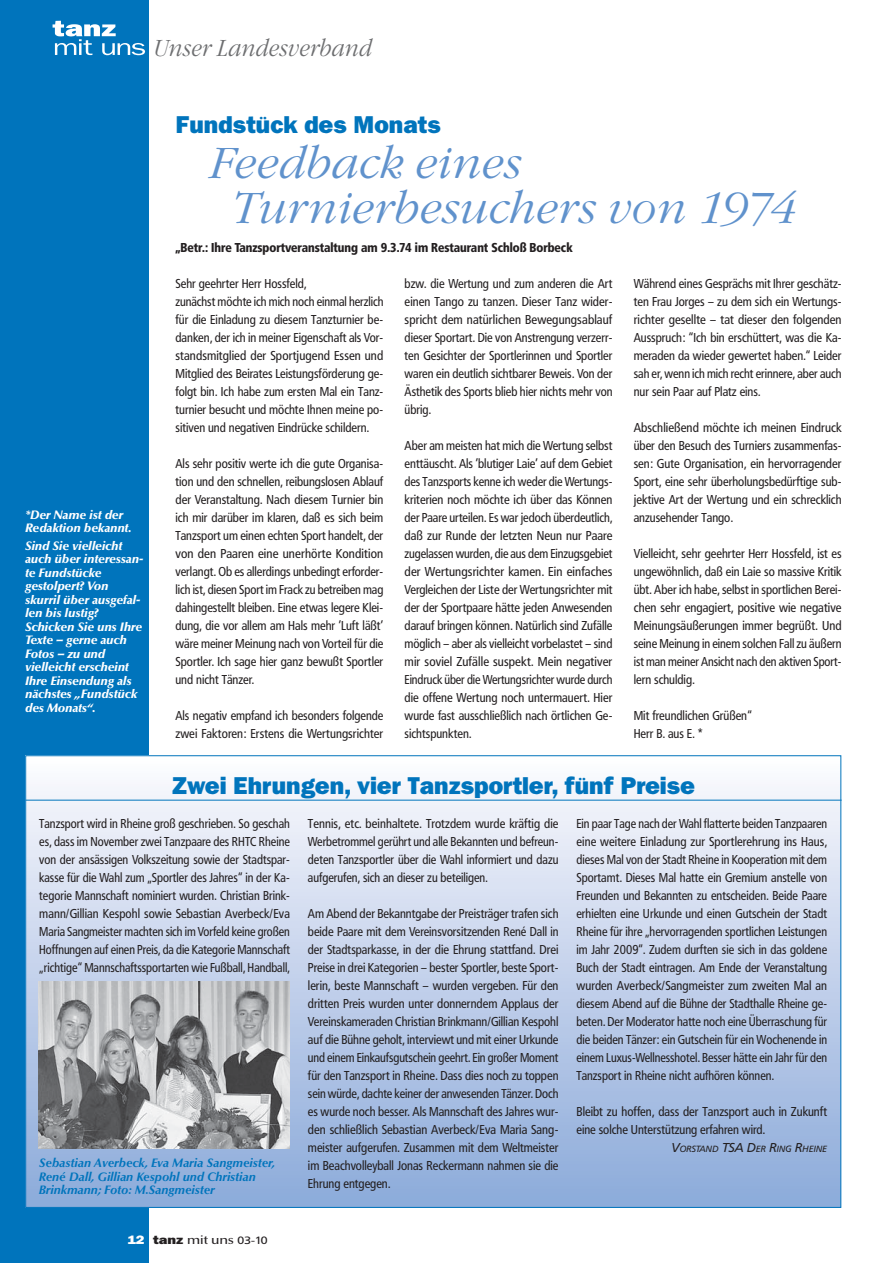
<style>
.page{position:relative;width:893px;height:1263px;background:#fff}
.page>*{position:absolute;margin:0;border:0;box-sizing:border-box;transform-origin:0 0}
.t1{font:italic 300 45px/45px "Garamond Itc T";color:#6092cc}
.t2{font:800 24px "Franklin ITCBQ";color:#0074bc}
.t3{font:italic 300 24px "Garamond Itc T";color:#6d6e70;scale:.9 1}
.t4{font:12.75px/18px "Frutiger Condensed BQ";color:#231f20;text-align:justify}
.t5{font:900 12.75px "Frutiger Condensed BQ";color:#231f20;scale:.96 1}
.t6{font:italic 900 12px/13.5px "Optima BQ";color:#fff}
.t7{font:italic 700 12px/13.5px "Optima BQ";color:#0074bc}
.t8{font:500 12px "Optima BQ";letter-spacing:-.01em;color:#231f20;scale:1.2 1}
.t9{font:italic 8.85px "Frutiger BQ";letter-spacing:.02em;color:#231f20}
.s1{font-family:"Franklin ITCBQ";font-weight:800;color:#fff}
.s2{font-family:"Franklin ITCBQ";font-weight:800}
.s3{font-family:"Frutiger BQ";font-weight:400;font-size:10.5px}
.s4{font-size:12.75px}
</style>
<div class="page">
<div style="left:0;top:0;width:149px;height:1263px;background:#0074bc"></div>
<svg style="left:53px;top:21px;width:92px;height:34px"></svg>
<div style="left:26px;top:756px;width:815px;height:451px;background:linear-gradient(to bottom,#fcfbfe,#8aa9d9)"></div>
<hr style="left:25px;top:800px;width:816px;height:1px;background:#0074bc">
<img style="left:38px;top:981px;width:252px;height:168px">
<h2 class="t3" style="left:153px;top:38px;width:245px">Unser Landesverband</h2>
<h2 class="t2" style="left:175px;top:115px;width:267px">Fundstück des Monats</h2>
<h1 class="t1" style="left:232px;top:145px;width:566px;text-indent:-22px">Feedback eines<br>Turnierbesuchers von 1974</h1>
<p class="t6" style="left:25px;top:509px;width:108px">*Der Name ist der<br>Redaktion bekannt.</p>
<p class="t6" style="left:25px;top:540px;width:119px">Sind Sie vielleicht auch über interessan&shy;te Fundstücke gestolpert? Von skurril über ausgefal&shy;len bis lustig?<br>Schicken Sie uns Ihre<br>Texte – gerne auch<br>Fotos – zu und vielleicht erscheint<br>Ihre Einsendung als nächstes „Fundstück des Monats“.</p>
<p class="t5" style="left:175px;top:243px;width:415px">„Betr.: Ihre Tanzsportveranstaltung am 9.3.74 im Restaurant Schloß Borbeck</p>
<p class="t4" style="left:175px;top:276px;width:209px;text-align:left">Sehr geehrter Herr Hossfeld,<br>zunächst möchte ich mich noch einmal herzlich für die Einladung zu diesem Tanzturnier be&shy;danken, der ich in meiner Eigenschaft als Vor&shy;standsmitglied der Sportjugend Essen und Mitglied des Beirates Leistungsförderung ge&shy;folgt bin. Ich habe zum ersten Mal ein Tanz&shy;turnier besucht und möchte Ihnen meine po&shy;sitiven und negativen Eindrücke schildern.</p>
<p class="t4" style="left:175px;top:456px;width:209px">Als sehr positiv werte ich die gute Organisa&shy;tion und den schnellen, reibungslosen Ablauf der Veranstaltung. Nach diesem Turnier bin ich mir darüber im klaren, daß es sich beim Tanzsport um einen echten Sport handelt, der von den Paaren eine unerhörte Kondition verlangt. Ob es allerdings unbedingt erforder&shy;lich ist, diesen Sport im Frack zu betreiben mag dahingestellt bleiben. Eine etwas legere Klei&shy;dung, die vor allem am Hals mehr ’Luft läßt’ wäre meiner Meinung nach von Vorteil für die Sportler. Ich sage hier ganz bewußt Sportler und nicht Tänzer.</p>
<p class="t4" style="left:175px;top:708px;width:209px">Als negativ empfand ich besonders folgende zwei Faktoren: Erstens die Wertungsrichter</p>
<p class="t4" style="left:405px;top:276px;width:209px">bzw. die Wertung und zum anderen die Art einen Tango zu tanzen. Dieser Tanz wider&shy;spricht dem natürlichen Bewegungsablauf dieser Sportart. Die von Anstrengung verzerr&shy;ten Gesichter der Sportlerinnen und Sportler waren ein deutlich sichtbarer Beweis. Von der Ästhetik des Sports blieb hier nichts mehr von übrig.</p>
<p class="t4" style="left:405px;top:438px;width:209px">Aber am meisten hat mich die Wertung selbst enttäuscht. Als ’blutiger Laie’ auf dem Gebiet des Tanzsports kenne ich weder die Wertungs&shy;kriterien noch möchte ich über das Können der Paare urteilen. Es war jedoch überdeutlich, daß zur Runde der letzten Neun nur Paare zugelassen wurden, die aus dem Einzugsgebiet der Wertungsrichter kamen. Ein einfaches Vergleichen der Liste der Wertungsrichter mit der der Sportpaare hätte jeden Anwesenden darauf bringen können. Natürlich sind Zufälle möglich – aber als vielleicht vorbelastet – sind mir soviel Zufälle suspekt. Mein negativer Eindruck über die Wertungsrichter wurde durch die offene Wertung noch untermauert. Hier wurde fast ausschließlich nach örtlichen Ge&shy;sichtspunkten.</p>
<p class="t4" style="left:634px;top:276px;width:209px">Während eines Gesprächs mit Ihrer geschätz&shy;ten Frau Jorges – zu dem sich ein Wertungs&shy;richter gesellte – tat dieser den folgenden Ausspruch: “Ich bin erschüttert, was die Ka&shy;meraden da wieder gewertet haben.“ Leider sah er, wenn ich mich recht erinnere, aber auch nur sein Paar auf Platz eins.</p>
<p class="t4" style="left:634px;top:420px;width:209px">Abschließend möchte ich meinen Eindruck über den Besuch des Turniers zusammenfas&shy;sen: Gute Organisation, ein hervorragender Sport, eine sehr überholungsbedürftige sub&shy;jektive Art der Wertung und ein schrecklich anzusehender Tango.</p>
<p class="t4" style="left:634px;top:546px;width:209px">Vielleicht, sehr geehrter Herr Hossfeld, ist es ungewöhnlich, daß ein Laie so massive Kritik übt. Aber ich habe, selbst in sportlichen Berei&shy;chen sehr engagiert, positive wie negative Meinungsäußerungen immer begrüßt. Und seine Meinung in einem solchen Fall zu äußern ist man meiner Ansicht nach den aktiven Sport&shy;lern schuldig.</p>
<p class="t4" style="left:634px;top:708px;width:120px">Mit freundlichen Grüßen“<br>Herr B. aus E. *</p>
<h2 class="t2" style="left:172px;top:776px;width:524px">Zwei Ehrungen, vier Tanzsportler, fünf Preise</h2>
<p class="t4" style="left:39px;top:816px;width:252px">Tanzsport wird in Rheine groß geschrieben. So geschah es, dass im November zwei Tanzpaare des RHTC Rheine von der ansässigen Volkszeitung sowie der Stadtspar&shy;kasse für die Wahl zum „Sportler des Jahres“ in der Ka&shy;tegorie Mannschaft nominiert wurden. Christian Brink&shy;mann/Gillian Kespohl sowie Sebastian Averbeck/Eva Maria Sangmeister machten sich im Vorfeld keine großen Hoffnungen auf einen Preis, da die Kategorie Mannschaft „richtige“ Mannschaftssportarten wie Fußball, Handball,</p>
<p class="t4" style="left:308px;top:816px;width:252px">Tennis, etc. beinhaltete. Trotzdem wurde kräftig die Werbetrommel gerührt und alle Bekannten und befreun&shy;deten Tanzsportler über die Wahl informiert und dazu aufgerufen, sich an dieser zu beteiligen.</p>
<p class="t4" style="left:308px;top:906px;width:252px">Am Abend der Bekanntgabe der Preisträger trafen sich beide Paare mit dem Vereinsvorsitzenden René Dall in der Stadtsparkasse, in der die Ehrung stattfand. Drei Preise in drei Kategorien – bester Sportler, beste Sport&shy;lerin, beste Mannschaft – wurden vergeben. Für den dritten Preis wurden unter donnerndem Applaus der Vereinskameraden Christian Brinkmann/Gillian Kespohl auf die Bühne geholt, interviewt und mit einer Urkunde und einem Einkaufsgutschein geehrt. Ein großer Moment für den Tanzsport in Rheine. Dass dies noch zu toppen sein würde, dachte keiner der anwesenden Tänzer. Doch es wurde noch besser. Als Mannschaft des Jahres wur&shy;den schließlich Sebastian Averbeck/Eva Maria Sang&shy;meister aufgerufen. Zusammen mit dem Weltmeister im Beachvolleyball Jonas Reckermann nahmen sie die Ehrung entgegen.</p>
<p class="t7" style="left:39px;top:1157px;width:238px">Sebastian Averbeck, Eva Maria Sangmeister,<br>René Dall, Gillian Kespohl und Christian<br>Brinkmann; Foto: M.Sangmeister</p>
<p class="t8" style="left:127px;top:1235px;width:118px"><span class="s1">12</span> <span class="s2">tanz</span> mit uns <span class="s3">03-10</span></p>
<p class="t4" style="left:576px;top:816px;width:252px">Ein paar Tage nach der Wahl flatterte beiden Tanzpaaren eine weitere Einladung zur Sportlerehrung ins Haus, dieses Mal von der Stadt Rheine in Kooperation mit dem Sportamt. Dieses Mal hatte ein Gremium anstelle von Freunden und Bekannten zu entscheiden. Beide Paare erhielten eine Urkunde und einen Gutschein der Stadt Rheine für ihre „hervorragenden sportlichen Leistungen im Jahr 2009“. Zudem durften sie sich in das goldene Buch der Stadt eintragen. Am Ende der Veranstaltung wurden Averbeck/Sangmeister zum zweiten Mal an diesem Abend auf die Bühne der Stadthalle Rheine ge&shy;beten. Der Moderator hatte noch eine Überraschung für die beiden Tänzer: ein Gutschein für ein Wochenende in einem Luxus-Wellnesshotel. Besser hätte ein Jahr für den Tanzsport in Rheine nicht aufhören können.</p>
<p class="t4" style="left:576px;top:1104px;width:252px">Bleibt zu hoffen, dass der Tanzsport auch in Zukunft eine solche Unterstützung erfahren wird.</p>
<p class="t9" style="left:671px;top:1145px;width:157px"><span class="s4">V</span>ORSTAND <span class="s4">TSA D</span>ER <span class="s4">R</span>ING <span class="s4">R</span>HEINE</p>
</div>
